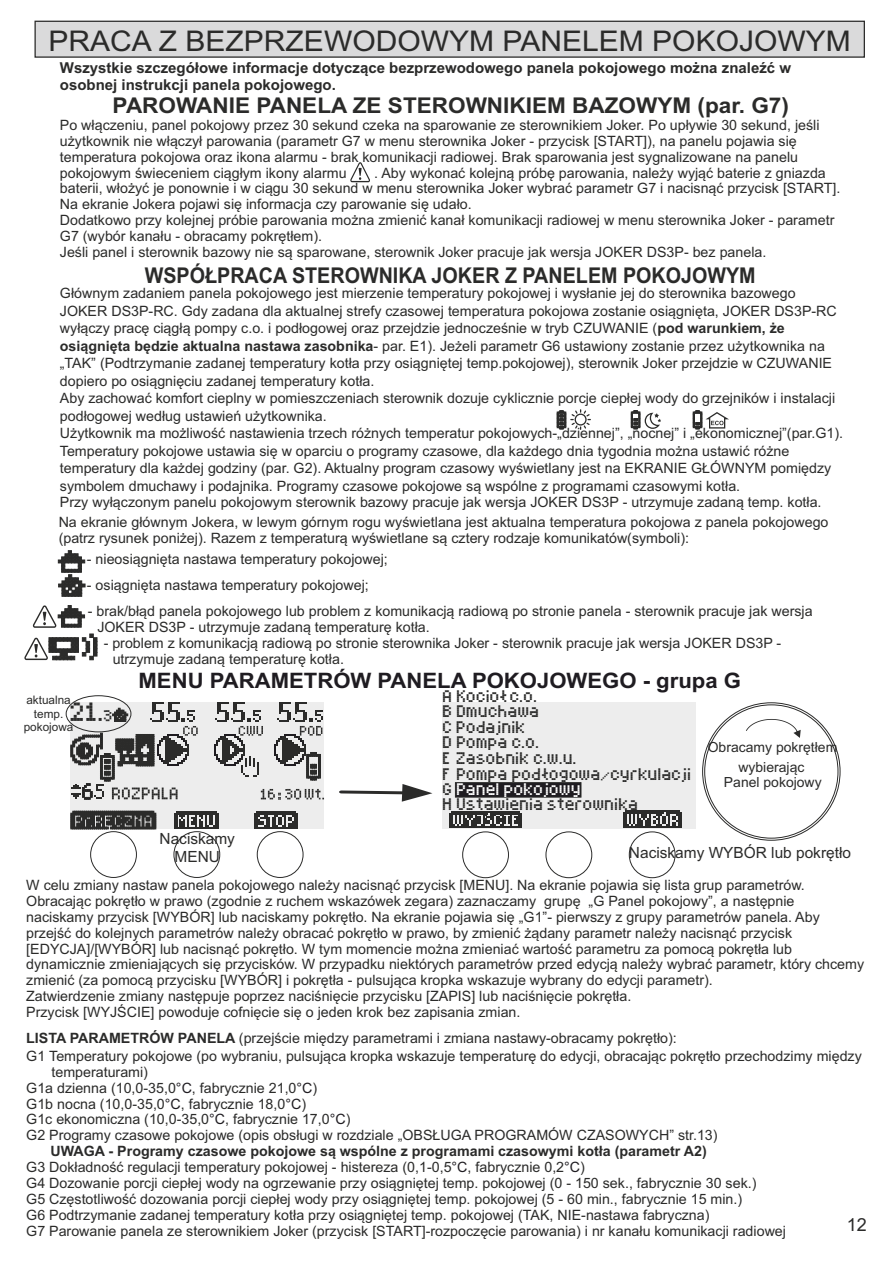
<style>
.page{position:relative;width:893px;height:1263px;background:#fff}
.page>*{position:absolute;margin:0;border:0;box-sizing:border-box;transform-origin:0 0}
.t1{font:28.5px "Arial";color:#2b2b2a;scale:1.05 1}
.t2{font:700 21.75px "Arial";color:#2b2b2a;scale:1.04 1}
.t3{font:700 21.75px "Arial";color:#2b2b2a;scale:.91 1}
.t4{font:700 21.3px "Arial";color:#1f1c21;scale:1.04 1}
.t5{font:18px "Arial";color:#2b2b2a}
.t6{font:15.45px/17.2px "Arial";color:#2b2b2a;text-align:center}
.t7{font:700 15px/16.8px "Arial";color:#2b2b2a}
.t8{font:14.25px/15.9px "Arial";color:#2b2b2a}
.t9{font:700 14.25px "Arial";color:#2b2b2a}
.t10{font:14.25px "Arial";color:#1f1c21}
.t11{font:13.95px/20px "Arial";color:#2b2b2a;text-align:center}
.t12{font:13.35px "Font 8 dogm";color:#2b2b2a}
.t13{font:11.7px/13.2px "Arial";color:#2b2b2a;text-align:center}
.t14{font:8.55px/15.8px "Font 8 dogm";color:#2b2b2a}
.t15{font:8.55px "Font 8 dogm";color:#fff}
.s1{font-weight:700}
.s2{font-size:7.95px}
.s3{font-size:14.7px}
.s4{color:#2b2b2a}
</style>
<div class="page">
<div style="left:34px;top:21px;width:831px;height:37px;background:#dadadb;border:1px solid #2b2b2a"></div>
<div style="left:443px;top:702px;width:253px;height:126px;background:#ededed"></div>
<svg style="left:449px;top:811px;width:73px;height:17px"></svg>
<svg style="left:623px;top:810px;width:59px;height:18px"></svg>
<div style="left:455px;top:782px;width:126px;height:15px;background:#1f1c21;border:1px solid #2b2b2a"></div>
<svg style="left:746px;top:719px;width:55px;height:19px"></svg>
<div style="left:90px;top:831px;width:47px;height:47px;background:#fff;border:1px solid #2b2b2a;border-radius:50%"></div>
<div style="left:174px;top:831px;width:46px;height:47px;background:#fff;border:1px solid #2b2b2a;border-radius:50%"></div>
<div style="left:257px;top:831px;width:46px;height:47px;background:#fff;border:1px solid #2b2b2a;border-radius:50%"></div>
<svg style="left:339px;top:784px;width:93px;height:18px"></svg>
<div style="left:462px;top:832px;width:47px;height:46px;background:#fff;border:1px solid #2b2b2a;border-radius:50%"></div>
<div style="left:546px;top:832px;width:46px;height:46px;background:#fff;border:1px solid #2b2b2a;border-radius:50%"></div>
<div style="left:629px;top:832px;width:46px;height:46px;background:#fff;border:1px solid #2b2b2a;border-radius:50%"></div>
<div style="left:71px;top:702px;width:253px;height:127px;background:#ededed"></div>
<svg style="left:254px;top:811px;width:44px;height:18px"></svg>
<svg style="left:174px;top:811px;width:45px;height:18px"></svg>
<svg style="left:261px;top:789px;width:63px;height:11px"></svg>
<svg style="left:274px;top:702px;width:49px;height:78px"></svg>
<svg style="left:214px;top:702px;width:49px;height:75px"></svg>
<svg style="left:71px;top:811px;width:85px;height:18px;background:#40403f"></svg>
<svg style="left:350px;top:162px;width:20px;height:20px"></svg>
<svg style="left:58px;top:551px;width:27px;height:45px"></svg>
<svg style="left:32px;top:605px;width:53px;height:23px"></svg>
<svg style="left:71px;top:702px;width:127px;height:97px"></svg>
<div style="left:66px;top:695px;width:65px;height:37px;border:1px solid #2b2b2a;border-radius:50%"></div>
<svg style="left:557px;top:409px;width:34px;height:21px"></svg>
<svg style="left:631px;top:411px;width:30px;height:18px"></svg>
<svg style="left:693px;top:411px;width:36px;height:18px"></svg>
<svg style="left:24px;top:634px;width:73px;height:26px"></svg>
<h1 class="t1" style="left:49px;top:30px;width:766px">PRACA Z BEZPRZEWODOWYM PANELEM POKOJOWYM</h1>
<p class="t7" style="left:60px;top:61px;width:733px">Wszystkie szczegółowe informacje dotyczące bezprzewodowego panela pokojowego można znaleźć w osobnej instrukcji panela pokojowego.</p>
<h2 class="t2" style="left:113px;top:98px;width:652px">PAROWANIE PANELA ZE STEROWNIKIEM BAZOWYM (par. G7)</h2>
<p class="t8" style="left:60px;top:118px;width:761px">Po włączeniu, panel pokojowy przez 30 sekund czeka na sparowanie ze sterownikiem Joker. Po upływie 30 sekund, jeśli użytkownik nie włączył parowania (parametr G7 w menu sterownika Joker - przycisk [START]), na panelu pojawia się temperatura pokojowa oraz ikona alarmu - brak komunikacji radiowej. Brak sparowania jest sygnalizowane na panelu pokojowym świeceniem ciągłym ikony alarmu</p>
<p class="t8" style="left:60px;top:166px;width:782px;text-indent:314px">. Aby wykonać kolejną próbę parowania, należy wyjąć baterie z gniazda baterii, włożyć je ponownie i w ciągu 30 sekund w menu sterownika Joker wybrać parametr G7 i nacisnąć przycisk [START].<br>Na ekranie Jokera pojawi się informacja czy parowanie się udało.<br>Dodatkowo przy kolejnej próbie parowania można zmienić kanał komunikacji radiowej w menu sterownika Joker - parametr G7 (wybór kanału - obracamy pokrętłem).<br>Jeśli panel i sterownik bazowy nie są sparowane, sterownik Joker pracuje jak wersja JOKER DS3P- bez panela.</p>
<h2 class="t3" style="left:145px;top:268px;width:673px">WSPÓŁPRACA STEROWNIKA JOKER Z PANELEM POKOJOWYM</h2>
<p class="t8" style="left:60px;top:286px;width:778px;line-height:17.5px">Głównym zadaniem panela pokojowego jest mierzenie temperatury pokojowej i wysłanie jej do sterownika bazowego JOKER DS3P-RC. Gdy zadana dla aktualnej strefy czasowej temperatura pokojowa zostanie osiągnięta, JOKER DS3P-RC wyłączy pracę ciągłą pompy c.o. i podłogowej oraz przejdzie jednocześnie w tryb CZUWANIE (<span class="s1">pod warunkiem, że osiągnięta będzie aktualna nastawa zasobnika</span>- par. E1). Jeżeli parametr G6 ustawiony zostanie przez użytkownika na „TAK” (Podtrzymanie zadanej temperatury kotła przy osiągniętej temp.pokojowej), sterownik Joker przejdzie w CZUWANIE dopiero po osiągnięciu zadanej temperatury kotła.<br>Aby zachować komfort cieplny w pomieszczeniach sterownik dozuje cyklicznie porcje ciepłej wody do grzejników i instalacji podłogowej według ustawień użytkownika.</p>
<p class="t8" style="left:60px;top:426px;width:785px;line-height:17.5px">Użytkownik ma możliwość nastawienia trzech różnych temperatur pokojowych-„dziennej”, „nocnej” i „ekonomicznej”(par.G1).<br>Temperatury pokojowe ustawia się w oparciu o programy czasowe, dla każdego dnia tygodnia można ustawić różne temperatury dla każdej godziny (par. G2). Aktualny program czasowy wyświetlany jest na EKRANIE GŁÓWNYM pomiędzy symbolem dmuchawy i podajnika. Programy czasowe pokojowe są wspólne z programami czasowymi kotła.</p>
<p class="t8" style="left:60px;top:495px;width:763px">Przy wyłączonym panelu pokojowym sterownik bazowy pracuje jak wersja JOKER DS3P - utrzymuje zadaną temp. kotła.</p>
<p class="t8" style="left:59px;top:515px;width:771px">Na ekranie głównym Jokera, w lewym górnym rogu wyświetlana jest aktualna temperatura pokojowa z panela pokojowego (patrz rysunek poniżej). Razem z temperaturą wyświetlane są cztery rodzaje komunikatów(symboli):</p>
<p class="t8" style="left:87px;top:552px;width:302px">- nieosiągnięta nastawa temperatury pokojowej;</p>
<p class="t8" style="left:87px;top:578px;width:283px">- osiągnięta nastawa temperatury pokojowej;</p>
<p class="t8" style="left:88px;top:604px;width:726px">- brak/błąd panela pokojowego lub problem z komunikacją radiową po stronie panela - sterownik pracuje jak wersja</p>
<p class="t8" style="left:104px;top:636px;width:679px">- problem z komunikacją radiową po stronie sterownika Joker - sterownik pracuje jak wersja JOKER DS3P -</p>
<p class="t8" style="left:97px;top:620px;width:334px">JOKER DS3P - utrzymuje zadaną temperaturę kotła.</p>
<p class="t8" style="left:113px;top:652px;width:233px">utrzymuje zadaną temperaturę kotła.</p>
<p class="t12" style="left:71px;top:712px;width:44px">21.<span class="s2">3</span></p>
<h3 class="t4" style="left:139px;top:672px;width:581px">MENU PARAMETRÓW PANELA POKOJOWEGO - grupa G</h3>
<p class="t14" style="left:443px;top:693px;width:96px">A Kocioł c.o.</p>
<p class="t13" style="left:24px;top:695px;width:51px">aktualna temp. pokojowa</p>
<p class="t14" style="left:443px;top:708px;width:98px">B Dmuchawa<br>C Podajnik</p>
<p class="t14" style="left:443px;top:771px;width:250px">F Pompa podłogowa<span class="s3">/</span>cyrkulacji</p>
<p class="t14" style="left:443px;top:740px;width:98px">D Pompa c.o.</p>
<p class="t11" style="left:708px;top:739px;width:131px">Obracamy pokrętłem wybierając</p>
<p class="t14" style="left:443px;top:755px;width:136px">E Zasobnik c.w.u.</p>
<p class="t11" style="left:724px;top:773px;width:99px">Panel pokojowy</p>
<p class="t15" style="left:443px;top:789px;width:140px"><span class="s4">G</span> Panel pokojowy</p>
<p class="t14" style="left:443px;top:801px;width:197px">H Ustawienia sterownika</p>
<p class="t6" style="left:160px;top:832px;width:77px">Naciskamy<br>MENU</p>
<p class="t6" style="left:629px;top:846px;width:224px">Naciskamy WYBÓR lub pokrętło</p>
<p class="t8" style="left:26px;top:878px;width:839px">W celu zmiany nastaw panela pokojowego należy nacisnąć przycisk [MENU]. Na ekranie pojawia się lista grup parametrów.<br>Obracając pokrętło w prawo (zgodnie z ruchem wskazówek zegara) zaznaczamy grupę „G Panel pokojowy”, a następnie naciskamy przycisk [WYBÓR] lub naciskamy pokrętło. Na ekranie pojawia się „G1”- pierwszy z grupy parametrów panela. Aby przejść do kolejnych parametrów należy obracać pokrętło w prawo, by zmienić żądany parametr należy nacisnąć przycisk [EDYCJA]/[WYBÓR] lub nacisnąć pokrętło. W tym momencie można zmieniać wartość parametru za pomocą pokrętła lub dynamicznie zmieniających się przycisków. W przypadku niektórych parametrów przed edycją należy wybrać parametr, który chcemy zmienić (za pomocą przycisku [WYBÓR] i pokrętła - pulsująca kropka wskazuje wybrany do edycji parametr).<br>Zatwierdzenie zmiany następuje poprzez naciśnięcie przycisku [ZAPIS] lub naciśnięcie pokrętła.<br>Przycisk [WYJŚCIE] powoduje cofnięcie się o jeden krok bez zapisania zmian.</p>
<p class="t8" style="left:26px;top:1031px;width:837px;line-height:17.5px"><span class="s1">LISTA PARAMETRÓW PANELA</span> (przejście między parametrami i zmiana nastawy-obracamy pokrętło):<br>G1 Temperatury pokojowe (po wybraniu, pulsująca kropka wskazuje temperaturę do edycji, obracając pokrętło przechodzimy między</p>
<p class="t8" style="left:26px;top:1065px;width:693px;text-indent:25px">temperaturami)<br>G1a dzienna (10,0-35,0 , fabrycznie 21,0 )<br>G1b nocna (10,0-35,0 , fabrycznie 18,0 )<br>G1c ekonomiczna (10,0-35,0 , fabrycznie 17,0 )<br>G2 Programy czasowe pokojowe (opis obsługi w rozdziale „OBSŁUGA PROGRAMÓW CZASOWYCH” str.13)</p>
<p class="t9" style="left:51px;top:1146px;width:658px">UWAGA - Programy czasowe pokojowe są wspólne z programami czasowymi kotła (parametr A2)</p>
<p class="t8" style="left:26px;top:1160px;width:761px">G3 Dokładność regulacji temperatury pokojowej - histereza (0,1-0,5 , fabrycznie 0,2 )<br>G4 Dozowanie porcji ciepłej wody na ogrzewanie przy osiągniętej temp. pokojowej (0 - 150 sek., fabrycznie 30 sek.)<br>G5 Częstotliwość dozowania porcji ciepłej wody przy osiągniętej temp. pokojowej (5 - 60 min., fabrycznie 15 min.)<br>G6 Podtrzymanie zadanej temperatury kotła przy osiągniętej temp. pokojowej (TAK, NIE-nastawa fabryczna)<br>G7 Parowanie panela ze sterownikiem Joker (przycisk [START]-rozpoczęcie parowania) i nr kanału komunikacji radiowej</p>
<p class="t10" style="left:176px;top:1082px;width:17px">°C</p>
<p class="t10" style="left:297px;top:1082px;width:17px">°C</p>
<p class="t10" style="left:165px;top:1098px;width:17px">°C</p>
<p class="t10" style="left:285px;top:1098px;width:17px">°C</p>
<p class="t10" style="left:209px;top:1114px;width:17px">°C</p>
<p class="t10" style="left:330px;top:1114px;width:17px">°C</p>
<p class="t10" style="left:452px;top:1162px;width:17px">°C</p>
<p class="t10" style="left:564px;top:1162px;width:17px">°C</p>
<p class="t5" style="left:847px;top:1218px;width:22px">12</p>
</div>
